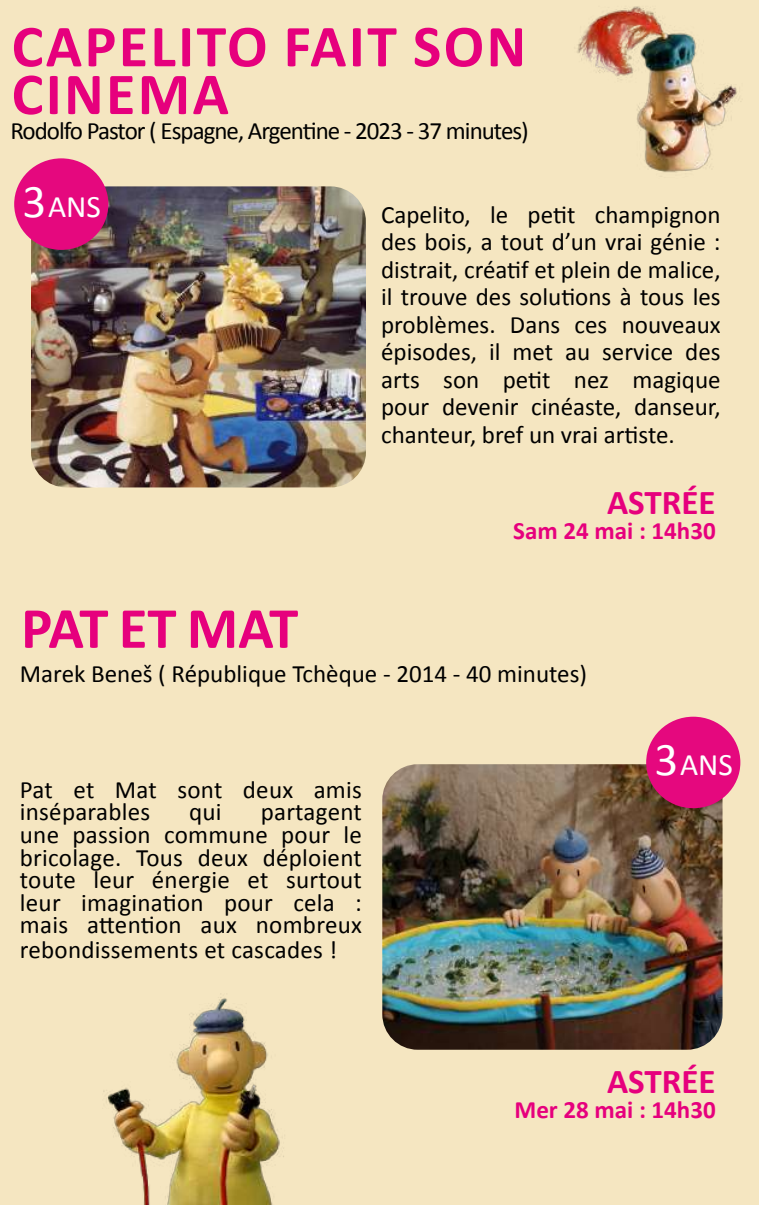
<style>
.page{position:relative;width:759px;height:1205px;background:#fff}
.page>*{position:absolute;margin:0;border:0;box-sizing:border-box;transform-origin:0 0}
.t1{font:700 60px/47.8px "Calibri";letter-spacing:.04em;color:#e6007d}
.t2{font:700 58.75px "Calibri";letter-spacing:-.07em;color:#e6007d}
.t3{font:700 35px "Calibri";color:#e6007d}
.t4{font:31.25px "Calibri";color:#fff}
.t5{font:25px/27.5px "Calibri";color:#000;text-align:justify}
.t6{font:25px "Calibri";letter-spacing:-.04em;color:#000}
.t7{font:700 25px "Calibri";color:#e6007d}
.s1{font-size:47px}
</style>
<div class="page">
<div style="left:0;top:0;width:758px;height:1205px;background:#f5e6c1"></div>
<img style="left:31px;top:186px;width:335px;height:301px">
<img style="left:382px;top:764px;width:340px;height:286px">
<div style="left:646px;top:717px;width:94px;height:91px;background:#e5087e;border-radius:50%"></div>
<div style="left:14px;top:158px;width:94px;height:92px;background:#e5087e;border-radius:50%"></div>
<img style="left:103px;top:993px;width:181px;height:212px">
<img style="left:577px;top:6px;width:164px;height:167px">
<h1 class="t1" style="left:12px;top:20px;width:516px">CAPELITO FAIT SON<br>CINEMA</h1>
<p class="t6" style="left:10px;top:114px;width:519px">Rodolfo Pastor ( Espagne, Argentine - 2023 - 37 minutes)</p>
<p class="t4" style="left:22px;top:184px;width:80px"><span class="s1">3</span> ANS</p>
<p class="t5" style="left:381px;top:200px;width:341px">Capelito, le petit champignon des bois, a tout d’un vrai génie : distrait, créatif et plein de malice, il trouve des solutions à tous les problèmes. Dans ces nouveaux épisodes, il met au service des arts son petit nez magique pour devenir cinéaste, danseur, chanteur, bref un vrai artiste.</p>
<h3 class="t3" style="left:606px;top:477px;width:110px">ASTRÉE</h3>
<p class="t7" style="left:513px;top:513px;width:204px">Sam 24 mai : 14h30</p>
<h2 class="t2" style="left:21px;top:587px;width:278px">PAT ET MAT</h2>
<p class="t5" style="left:20px;top:659px;width:568px">Marek Beneš ( République Tchèque - 2014 - 40 minutes)</p>
<p class="t5" style="left:20px;top:778px;width:343px;line-height:22.5px">Pat et Mat sont deux amis inséparables</p>
<p class="t5" style="left:189px;top:798px;width:34px">qui</p>
<p class="t5" style="left:20px;top:800px;width:343px;line-height:22.5px;text-indent:241px">partagent une passion commune pour le bricolage. Tous deux déploient toute leur énergie et surtout leur imagination pour cela : mais attention aux nombreux</p>
<p class="t5" style="left:20px;top:935px;width:319px">rebondissements et cascades !</p>
<p class="t4" style="left:654px;top:743px;width:80px"><span class="s1">3</span> ANS</p>
<h3 class="t3" style="left:606px;top:1056px;width:110px">ASTRÉE</h3>
<p class="t7" style="left:514px;top:1091px;width:203px">Mer 28 mai : 14h30</p>
</div>
